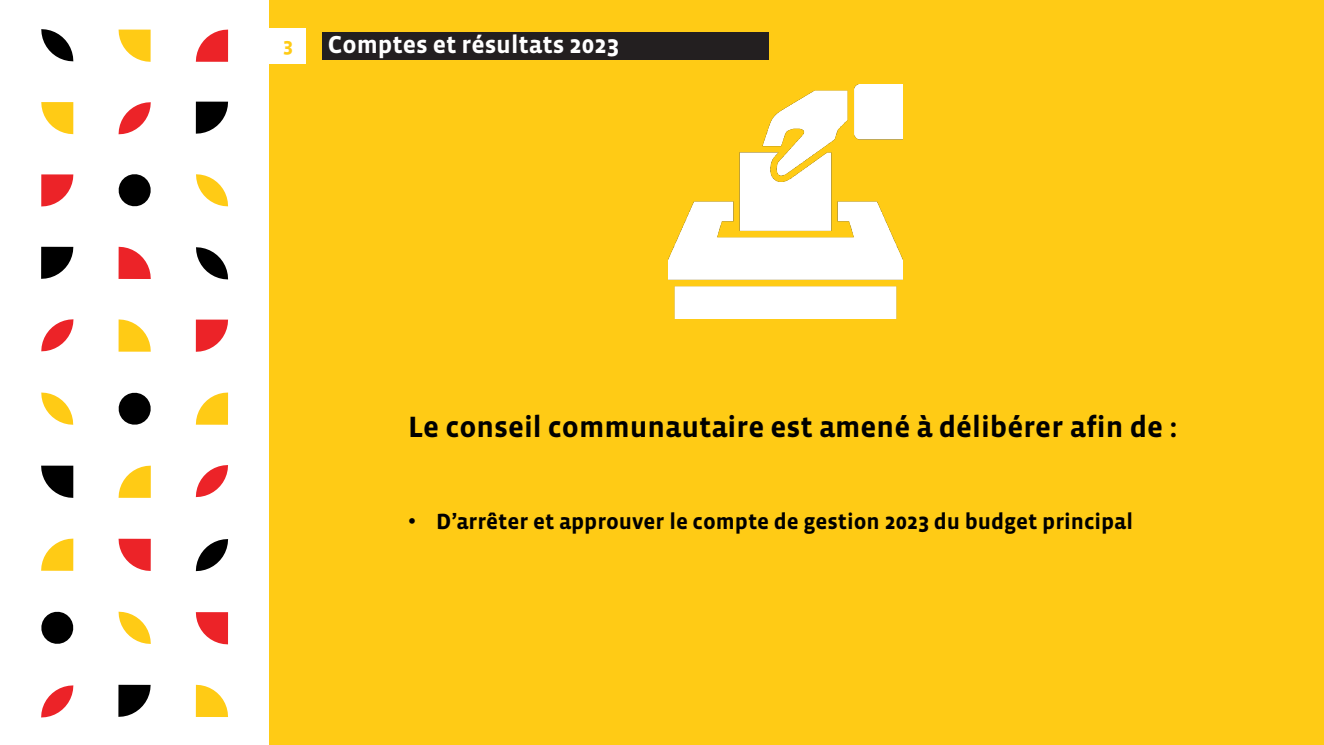
<style>
.page{position:relative;width:1324px;height:745px;background:#fff}
.page>*{position:absolute;margin:0;border:0;box-sizing:border-box;transform-origin:0 0}
.t1{font:700 30px "Vista Sans OT";color:#000}
.t2{font:700 25px "Vista Sans OT";color:#fff}
.t3{font:700 22.5px "Vista Sans OT";color:#000}
.t4{font:700 20px "Vista Sans OT";color:#ffcb15}
.s1{font-family:"Arial";font-weight:400}
</style>
<div class="page">
<div style="left:270px;top:0;width:1053px;height:744px;background:#ffcb15"></div>
<svg style="left:41px;top:29px;width:32px;height:32px"></svg>
<svg style="left:119px;top:30px;width:32px;height:32px"></svg>
<svg style="left:196px;top:30px;width:32px;height:32px"></svg>
<svg style="left:41px;top:102px;width:32px;height:32px"></svg>
<svg style="left:119px;top:102px;width:32px;height:32px"></svg>
<svg style="left:196px;top:102px;width:32px;height:32px"></svg>
<svg style="left:119px;top:174px;width:32px;height:32px"></svg>
<svg style="left:196px;top:174px;width:32px;height:32px"></svg>
<svg style="left:41px;top:174px;width:32px;height:32px"></svg>
<svg style="left:196px;top:247px;width:32px;height:32px"></svg>
<svg style="left:119px;top:247px;width:32px;height:32px"></svg>
<svg style="left:41px;top:247px;width:32px;height:32px"></svg>
<svg style="left:118px;top:319px;width:33px;height:32px"></svg>
<svg style="left:41px;top:319px;width:32px;height:32px"></svg>
<svg style="left:196px;top:319px;width:32px;height:33px"></svg>
<svg style="left:119px;top:393px;width:32px;height:31px"></svg>
<svg style="left:41px;top:392px;width:32px;height:32px"></svg>
<svg style="left:196px;top:392px;width:32px;height:32px"></svg>
<svg style="left:196px;top:465px;width:32px;height:32px"></svg>
<svg style="left:41px;top:465px;width:32px;height:33px"></svg>
<svg style="left:118px;top:465px;width:33px;height:32px"></svg>
<svg style="left:119px;top:538px;width:32px;height:33px"></svg>
<svg style="left:196px;top:539px;width:32px;height:32px"></svg>
<svg style="left:41px;top:538px;width:32px;height:32px"></svg>
<svg style="left:41px;top:611px;width:32px;height:32px"></svg>
<svg style="left:119px;top:611px;width:32px;height:32px"></svg>
<svg style="left:196px;top:612px;width:32px;height:32px"></svg>
<svg style="left:41px;top:685px;width:32px;height:32px"></svg>
<svg style="left:196px;top:684px;width:32px;height:33px"></svg>
<svg style="left:118px;top:684px;width:33px;height:32px"></svg>
<div style="left:265px;top:28px;width:40px;height:36px;background:#fff"></div>
<div style="left:321px;top:32px;width:447px;height:28px;background:#231f20"></div>
<img style="left:668px;top:84px;width:234px;height:234px">
<p class="t4" style="left:283px;top:35px;width:11px">3</p>
<p class="t2" style="left:328px;top:32px;width:293px">Comptes et résultats 2023</p>
<p class="t1" style="left:408px;top:412px;width:771px">Le conseil communautaire est amené à délibérer afin de :</p>
<p class="t3" style="left:408px;top:510px;width:726px"><span class="s1">•</span> D’arrêter et approuver le compte de gestion 2023 du budget principal</p>
</div>
